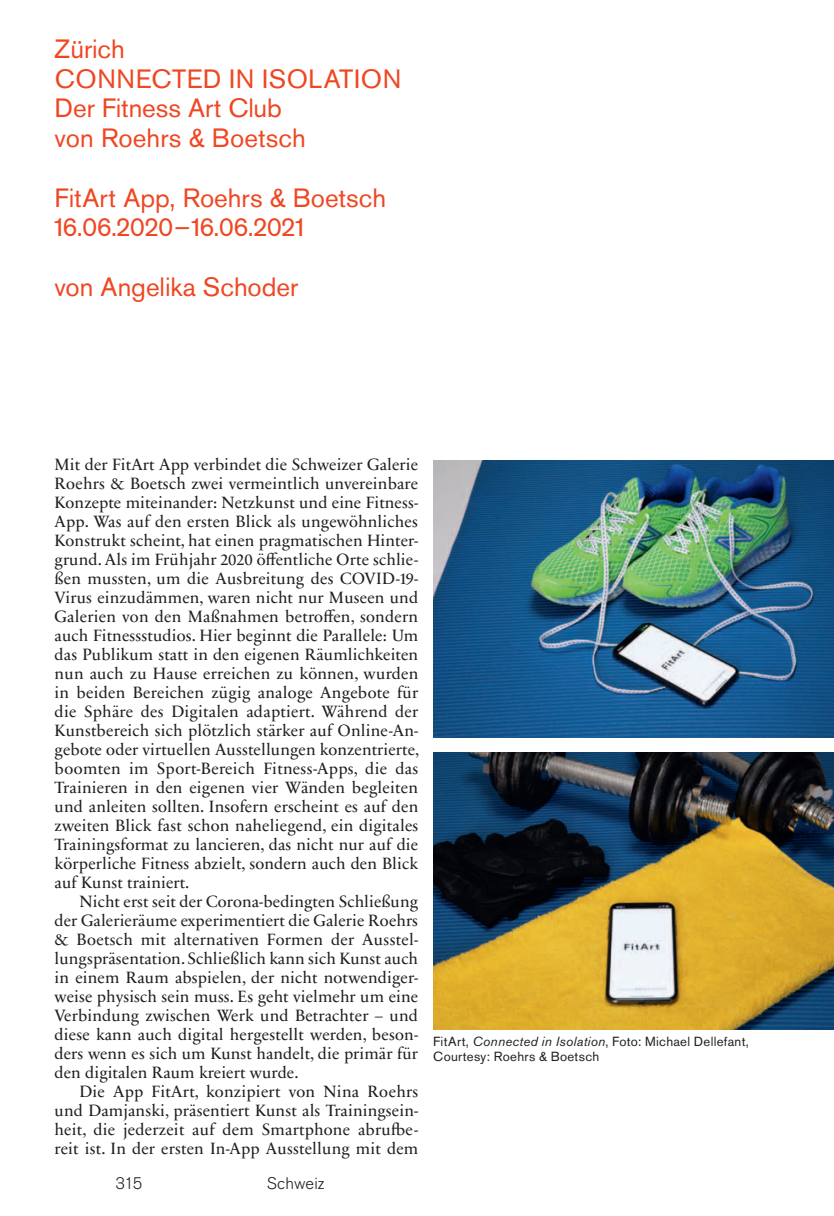
<style>
.page{position:relative;width:834px;height:1216px;background:#fff}
.page>*{position:absolute;margin:0;border:0;box-sizing:border-box;transform-origin:0 0}
.t1{font:26.25px/29.8px "Akzidenz Grotesk Pro";color:#ef4722}
.t2{font:16.62px/18.9px "Sabon Next LT Pro";letter-spacing:.005em;color:#231f20;text-align:justify}
.t3{font:300 16.62px "Akzidenz Grotesk Pro";letter-spacing:.01em;color:#231f20}
.t4{font:13.12px/15.8px "Akzidenz Grotesk Pro";letter-spacing:.025em;color:#231f20}
.s1{font-style:italic}
</style>
<div class="page">
<img style="left:433px;top:460px;width:400px;height:277px">
<img style="left:433px;top:752px;width:400px;height:277px">
<h1 class="t1" style="left:55px;top:36px;width:348px">Zürich<br>CONNECTED IN ISOLATION<br>Der Fitness Art Club<br>von Roehrs &amp; Boetsch</h1>
<h1 class="t1" style="left:55px;top:185px;width:333px">FitArt App, Roehrs &amp; Boetsch<br>16.06.2020 – 16.06.2021</h1>
<h1 class="t1" style="left:55px;top:274px;width:245px">von Angelika Schoder</h1>
<p class="t2" style="left:55px;top:457px;width:366px">Mit der FitArt App verbindet die Schweizer Galerie Roehrs &amp; Boetsch zwei vermeintlich unvereinbare Konzepte miteinander: Netzkunst und eine Fitness-App. Was auf den ersten Blick als ungewöhnliches Konstrukt scheint, hat einen pragmatischen Hinter&shy;grund. Als im Frühjahr 2020 öffentliche Orte schlie&shy;ßen mussten, um die Ausbreitung des COVID-19- Virus einzudämmen, waren nicht nur Museen und Galerien von den Maßnahmen betroffen, sondern auch Fitnessstudios. Hier beginnt die Parallele: Um das Publikum statt in den eigenen Räumlichkeiten nun auch zu Hause erreichen zu können, wurden in beiden Bereichen zügig analoge Angebote für die Sphäre des Digitalen adaptiert. Während der Kunstbereich sich plötzlich stärker auf Online-An&shy;gebote oder virtuellen Ausstellungen konzentrierte, boomten im Sport-Bereich Fitness-Apps, die das Trainieren in den eigenen vier Wänden begleiten und anleiten sollten. Insofern erscheint es auf den zweiten Blick fast schon naheliegend, ein digitales Trainingsformat zu lancieren, das nicht nur auf die körperliche Fitness abzielt, sondern auch den Blick auf Kunst trainiert.</p>
<p class="t2" style="left:55px;top:893px;width:365px;text-indent:25px">Nicht erst seit der Corona-bedingten Schließung der Galerieräume experimentiert die Galerie Roehrs &amp; Boetsch mit alternativen Formen der Ausstel&shy;lungspräsentation. Schließlich kann sich Kunst auch in einem Raum abspielen, der nicht notwendiger&shy;weise physisch sein muss. Es geht vielmehr um eine Verbindung zwischen Werk und Betrachter – und diese kann auch digital hergestellt werden, beson&shy;ders wenn es sich um Kunst handelt, die primär für den digitalen Raum kreiert wurde.</p>
<p class="t2" style="left:55px;top:1083px;width:365px;text-indent:25px">Die App FitArt, konzipiert von Nina Roehrs und Damjanski, präsentiert Kunst als Trainingsein&shy;heit, die jederzeit auf dem Smartphone abrufbe&shy;reit ist. In der ersten In-App Ausstellung mit dem</p>
<p class="t3" style="left:115px;top:1176px;width:29px">315</p>
<p class="t3" style="left:267px;top:1177px;width:59px">Schweiz</p>
<p class="t4" style="left:433px;top:1034px;width:317px">FitArt, <span class="s1">Connected in Isolation</span>, Foto: Michael Dellefant,<br>Courtesy: Roehrs &amp; Boetsch</p>
</div>
